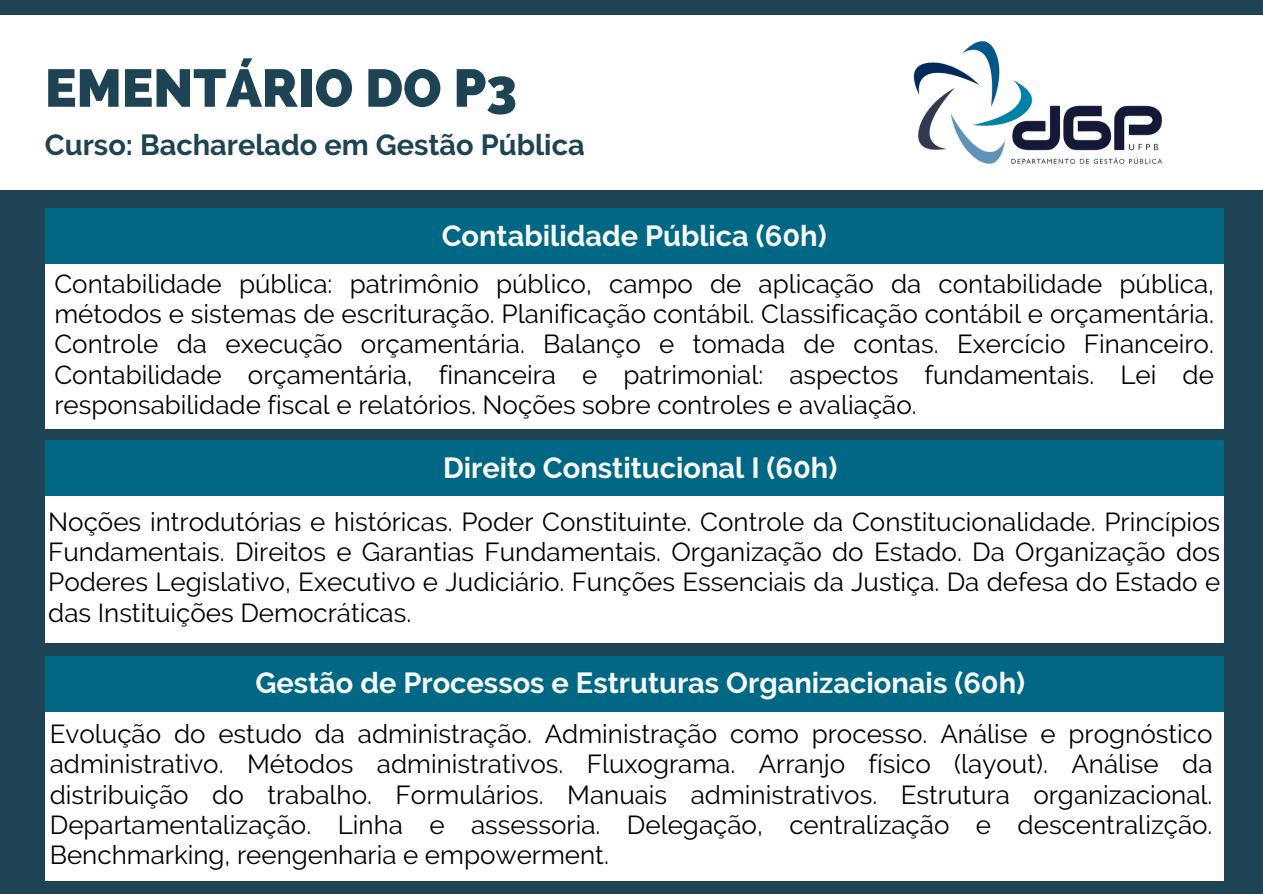
<style>
.page{position:relative;width:1263px;height:894px;background:#fff}
.page>*{position:absolute;margin:0;border:0;box-sizing:border-box;transform-origin:0 0}
.t1{font:800 52.95px "Raleway";color:#1d4355}
.t2{font:700 28.95px "Raleway";color:#f8fbfd}
.t3{font:700 28.95px "Raleway";color:#1d4355}
.t4{font:25.95px/30.3px "Raleway";color:#000;text-align:justify}
</style>
<div class="page">
<div style="left:0;top:0;width:1263px;height:893px;background:#1d4355"></div>
<div style="left:0;top:15px;width:1263px;height:175px;background:#fff"></div>
<div style="left:45px;top:208px;width:1178px;height:57px;background:#006884"></div>
<div style="left:45px;top:264px;width:1178px;height:164px;background:#fff"></div>
<div style="left:45px;top:440px;width:1178px;height:56px;background:#006884"></div>
<div style="left:45px;top:496px;width:1178px;height:146px;background:#fff"></div>
<div style="left:45px;top:656px;width:1178px;height:56px;background:#006884"></div>
<div style="left:45px;top:712px;width:1178px;height:169px;background:#fff"></div>
<img style="left:913px;top:41px;width:250px;height:123px">
<p class="t1" style="left:45px;top:57px;width:473px">EMENTÁRIO DO P3</p>
<p class="t3" style="left:45px;top:127px;width:541px">Curso: Bacharelado em Gestão Pública</p>
<p class="t2" style="left:442px;top:218px;width:386px">Contabilidade Pública (60h)</p>
<p class="t4" style="left:54px;top:268px;width:1161px">Contabilidade pública: patrimônio público, campo de aplicação da contabilidade pública, métodos e sistemas de escrituração. Planificação contábil. Classificação contábil e orçamentária.<br>Controle da execução orçamentária. Balanço e tomada de contas. Exercício Financeiro.<br>Contabilidade orçamentária, financeira e patrimonial: aspectos fundamentais. Lei de responsabilidade fiscal e relatórios. Noções sobre controles e avaliação.</p>
<p class="t2" style="left:443px;top:450px;width:396px">Direito Constitucional I (60h)</p>
<p class="t4" style="left:48px;top:506px;width:1173px">Noções introdutórias e históricas. Poder Constituinte. Controle da Constitucionalidade. Princípios Fundamentais. Direitos e Garantias Fundamentais. Organização do Estado. Da Organização dos Poderes Legislativo, Executivo e Judiciário. Funções Essenciais da Justiça. Da defesa do Estado e das Instituições Democráticas.</p>
<p class="t2" style="left:255px;top:666px;width:771px">Gestão de Processos e Estruturas Organizacionais (60h)</p>
<p class="t4" style="left:50px;top:718px;width:1164px">Evolução do estudo da administração. Administração como processo. Análise e prognóstico administrativo. Métodos administrativos. Fluxograma. Arranjo físico (layout). Análise da distribuição do trabalho. Formulários. Manuais administrativos. Estrutura organizacional.<br>Departamentalização. Linha e assessoria. Delegação, centralização e descentralizção.<br>Benchmarking, reengenharia e empowerment.</p>
</div>
